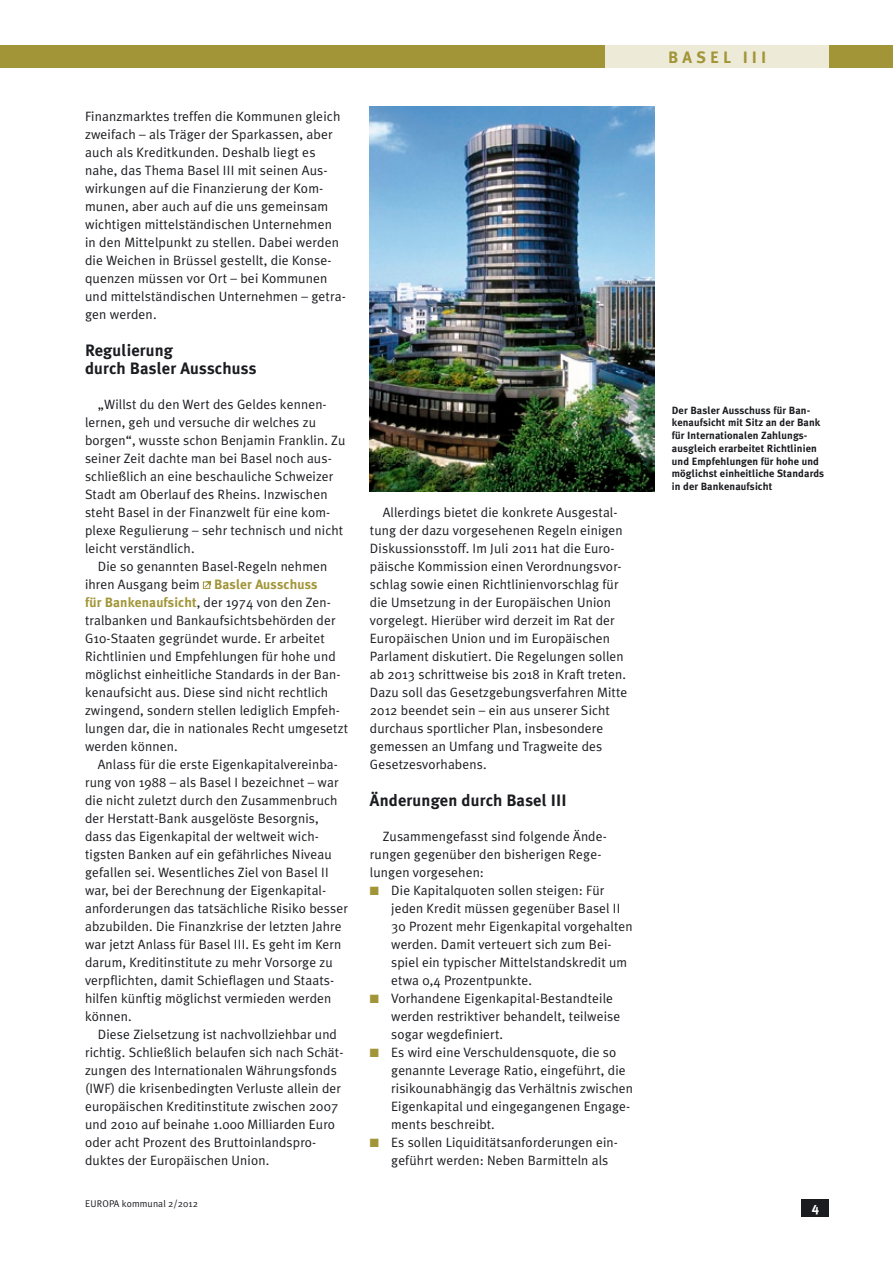
<style>
.page{position:relative;width:893px;height:1263px;background:#fff}
.page>*{position:absolute;margin:0;border:0;box-sizing:border-box;transform-origin:0 0}
.Zwischen-HL_-_groß{font:700 16.5px/18px "Meta Plus";letter-spacing:.01em;color:#1b1c20}
.t1{font:700 16.5px "Meta Plus";letter-spacing:.25em;color:#a19537}
.Fließtext{font:13.5px/18px "Meta Plus Normal";letter-spacing:.01em;color:#1b1c20}
.Fließtext_-_Einzug{font:13.5px/18px "Meta Plus Normal";letter-spacing:.01em;color:#1b1c20}
.t2{font:700 13.5px "Meta Plus";color:#fff}
.Bildunterschrift_Ein{font:700 10.5px/12.8px "Meta Plus";letter-spacing:.01em;color:#1b1c20}
.t3{font:9.75px "Meta Plus Normal";letter-spacing:.01em;color:#1b1c20}
.s1{font-family:"Meta Plus";font-weight:700;color:#a19537}
.s2{color:#a19537}
</style>
<div class="page">
<div style="left:0;top:46px;width:893px;height:22px;background:#a19537"></div>
<div style="left:605px;top:46px;width:224px;height:22px;background:#edead8"></div>
<div style="left:203px;top:582px;width:7px;height:7px;border:1px solid #a19537"></div>
<svg style="left:204px;top:580px;width:8px;height:8px"></svg>
<img style="left:370px;top:106px;width:285px;height:385px">
<div style="left:801px;top:1199px;width:28px;height:17px;background:#1b1c20"></div>
<p class="Fließtext" style="left:85px;top:107px;width:262px">Finanzmarktes treffen die Kommunen gleich zweifach – als Träger der Sparkassen, aber auch als Kreditkunden. Deshalb liegt es nahe, das Thema Basel III mit seinen Aus&shy;wirkungen auf die Finanzierung der Kom&shy;munen, aber auch auf die uns gemeinsam wichtigen mittelständischen Unternehmen in den Mittelpunkt zu stellen. Dabei werden die Weichen in Brüssel gestellt, die Konse&shy;quenzen müssen vor Ort – bei Kommunen und mittelständischen Unternehmen – getra&shy;gen werden.</p>
<p class="Zwischen-HL_-_groß" style="left:85px;top:341px;width:173px">Regulierung<br>durch Basler Ausschuss</p>
<p class="Fließtext" style="left:85px;top:395px;width:262px;text-indent:13px">„Willst du den Wert des Geldes kennen&shy;lernen, geh und versuche dir welches zu borgen“, wusste schon Benjamin Franklin. Zu seiner Zeit dachte man bei Basel noch aus&shy;schließlich an eine beschauliche Schweizer Stadt am Oberlauf des Rheins. Inzwischen steht Basel in der Finanzwelt für eine kom&shy;plexe Regulierung – sehr technisch und nicht leicht verständlich.</p>
<p class="Fließtext" style="left:85px;top:557px;width:264px;text-indent:13px">Die so genannten Basel-Regeln nehmen ihren Ausgang beim <span class="s1">Basler Ausschuss<br>für Bankenaufsicht</span>, der 1974 von den Zen&shy;tralbanken und Bankaufsichtsbehörden der G10-Staaten gegründet wurde. Er arbeitet Richtlinien und Empfehlungen für hohe und möglichst einheitliche Standards in der Ban&shy;kenaufsicht aus. Diese sind nicht rechtlich zwingend, sondern stellen lediglich Empfeh&shy;lungen dar, die in nationales Recht umgesetzt werden können.</p>
<p class="Fließtext" style="left:85px;top:755px;width:264px;text-indent:13px">Anlass für die erste Eigenkapitalvereinba&shy;rung von 1988 – als Basel I bezeichnet – war die nicht zuletzt durch den Zusammenbruch der Herstatt-Bank ausgelöste Besorgnis, dass das Eigenkapital der weltweit wich&shy;tigsten Banken auf ein gefährliches Niveau gefallen sei. Wesentliches Ziel von Basel II war, bei der Berechnung der Eigenkapital&shy;anforderungen das tatsächliche Risiko besser abzubilden. Die Finanzkrise der letzten Jahre war jetzt Anlass für Basel III. Es geht im Kern darum, Kreditinstitute zu mehr Vorsorge zu verpflichten, damit Schieflagen und Staats&shy;hilfen künftig möglichst vermieden werden können.</p>
<p class="Fließtext" style="left:85px;top:1025px;width:260px;text-indent:13px">Diese Zielsetzung ist nachvollziehbar und richtig. Schließlich belaufen sich nach Schät&shy;zungen des Internationalen Währungsfonds (IWF) die krisenbedingten Verluste allein der europäischen Kreditinstitute zwischen 2007 und 2010 auf beinahe 1.000 Milliarden Euro oder acht Prozent des Bruttoinlandspro&shy;duktes der Europäischen Union.</p>
<p class="t3" style="left:85px;top:1198px;width:12px">Europa</p>
<p class="t3" style="left:122px;top:1198px;width:78px">kommunal 2/2012</p>
<p class="Fließtext" style="left:370px;top:503px;width:259px;text-indent:13px">Allerdings bietet die konkrete Ausgestal&shy;tung der dazu vorgesehenen Regeln einigen Diskussionsstoff. Im Juli 2011 hat die Euro&shy;päische Kommission einen Verordnungsvor&shy;schlag sowie einen Richtlinienvorschlag für die Umsetzung in der Europäischen Union vorgelegt. Hierüber wird derzeit im Rat der Europäischen Union und im Europäischen Parlament diskutiert. Die Regelungen sollen ab 2013 schrittweise bis 2018 in Kraft treten.<br>Dazu soll das Gesetzgebungsverfahren Mitte 2012 beendet sein – ein aus unserer Sicht durchaus sportlicher Plan, insbesondere gemessen an Umfang und Tragweite des Gesetzesvorhabens.</p>
<p class="Zwischen-HL_-_groß" style="left:370px;top:791px;width:198px">Änderungen durch Basel III</p>
<p class="Fließtext" style="left:370px;top:827px;width:238px;text-indent:13px">Zusammengefasst sind folgende Ände&shy;rungen gegenüber den bisherigen Rege&shy;lungen vorgesehen:</p>
<p class="Fließtext_-_Einzug" style="left:391px;top:881px;width:243px;text-indent:-21px"><span class="s2">■</span> Die Kapitalquoten sollen steigen: Für jeden Kredit müssen gegenüber Basel II 30 Prozent mehr Eigenkapital vorgehalten werden. Damit verteuert sich zum Bei&shy;spiel ein typischer Mittelstandskredit um etwa 0,4 Prozentpunkte.</p>
<p class="Fließtext_-_Einzug" style="left:391px;top:989px;width:231px;text-indent:-21px"><span class="s2">■</span> Vorhandene Eigenkapital-Bestandteile werden restriktiver behandelt, teilweise sogar wegdefiniert.</p>
<p class="Fließtext_-_Einzug" style="left:391px;top:1043px;width:243px;text-indent:-21px"><span class="s2">■</span> Es wird eine Verschuldensquote, die so genannte Leverage Ratio, eingeführt, die risikounabhängig das Verhältnis zwischen Eigenkapital und eingegangenen Engage&shy;ments beschreibt.</p>
<p class="Fließtext_-_Einzug" style="left:391px;top:1133px;width:228px;text-indent:-21px"><span class="s2">■</span> Es sollen Liquiditätsanforderungen ein&shy;geführt werden: Neben Barmitteln als</p>
<p class="t1" style="left:668px;top:48px;width:100px">Basel III</p>
<p class="Bildunterschrift_Ein" style="left:672px;top:403px;width:154px">Der Basler Ausschuss für Ban&shy;kenaufsicht mit Sitz an der Bank für Internationalen Zahlungs&shy;ausgleich erarbeitet Richtlinien und Empfehlungen für hohe und möglichst einheitliche Standards in der Bankenaufsicht</p>
<p class="t2" style="left:812px;top:1199px;width:9px">4</p>
</div>
